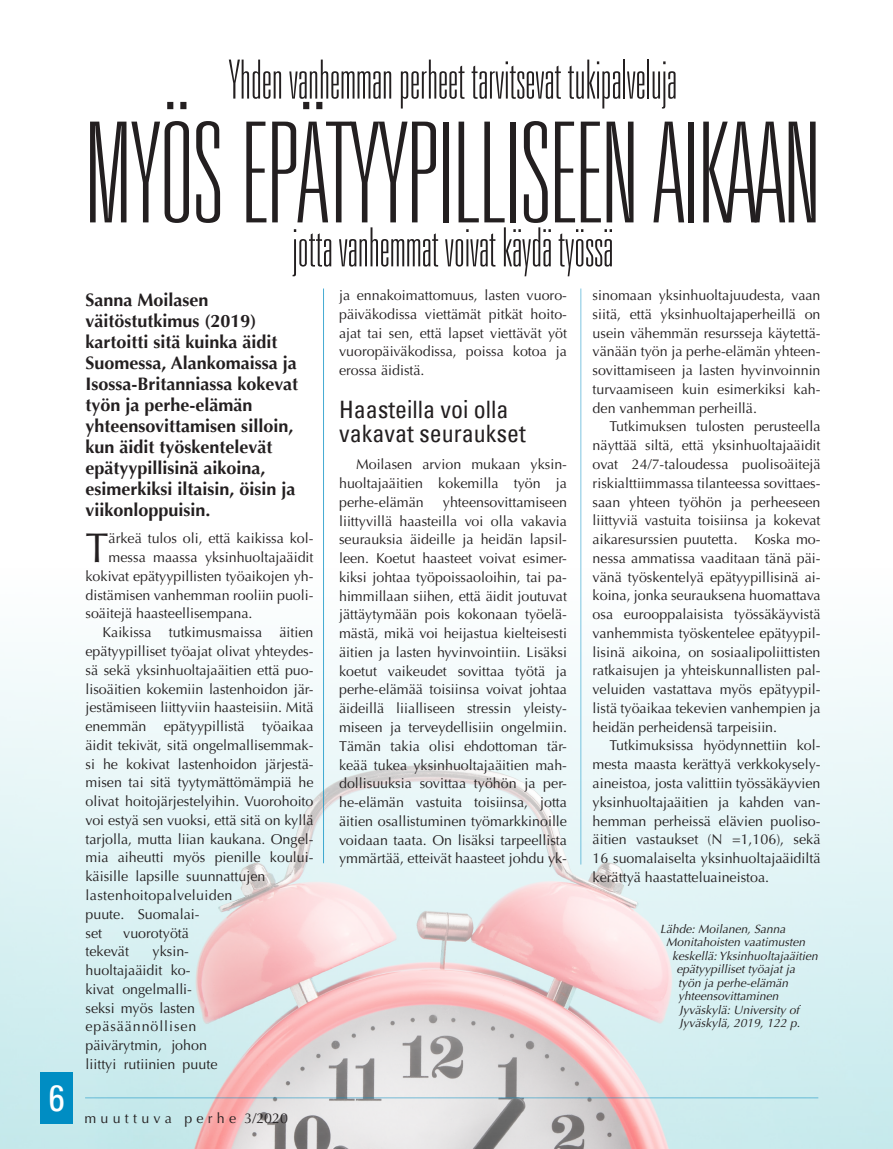
<style>
.page{position:relative;width:893px;height:1149px;background:#fff}
.page>*{position:absolute;margin:0;border:0;box-sizing:border-box;transform-origin:0 0}
.otsikko-h1{font:100 ultra-condensed 139.5px "Univers 39";color:#231f20}
.otsikko-h1-2{font:100 ultra-condensed 54px "Univers 39";color:#231f20}
.leipiseka{font:41.55px "Optima";color:#231f20}
.muuttuva{font:condensed 36px "Univers";color:#fff}
.otsikko-h2{font:condensed 24px/24px "Univers";color:#231f20}
.ingressi{font:700 18px/21px "Optima";color:#231f20}
.leipiseka-2{font:14.25px/18.8px "Optima";color:#231f20;text-align:justify}
.leipiseka-3{font:14.25px "Optima";letter-spacing:.3em;color:#231f20}
.kuvateksti{font:italic 12px/13.5px "Optima";color:#231f20}
</style>
<div class="page">
<img style="left:0;top:659px;width:893px;height:489px">
<div style="left:40px;top:1071px;width:33px;height:52px;background:#008dc3"></div>
<hr style="left:84px;top:1095px;width:737px;height:3px;background:#231f20;opacity:.08">
<hr style="left:580px;top:286px;width:3px;height:28px;background:#fff;opacity:.63">
<hr style="left:580px;top:299px;width:3px;height:566px;background:#231f20;opacity:.08">
<hr style="left:323px;top:286px;width:3px;height:28px;background:#fff;opacity:.63">
<hr style="left:323px;top:299px;width:3px;height:564px;background:#231f20;opacity:.08">
<p class="muuttuva" style="left:49px;top:1074px;width:17px">6</p>
<p class="otsikko-h1-2" style="left:229px;top:52px;width:450px">Yhden vanhemman perheet tarvitsevat tukipalveluja</p>
<p class="otsikko-h1" style="left:85px;top:102px;width:737px">MYÖS EPÄTYYPILLISEEN AIKAAN</p>
<p class="otsikko-h1-2" style="left:292px;top:220px;width:322px">jotta vanhemmat voivat käydä työssä</p>
<p class="ingressi" style="left:86px;top:289px;width:214px">Sanna Moilasen väitöstutkimus (2019) kartoitti sitä kuinka äidit<br>Suomessa, Alankomaissa ja<br>Isossa-Britanniassa kokevat työn ja perhe-elämän yhteensovittamisen silloin, kun äidit työskentelevät epätyypillisinä aikoina, esimerkiksi iltaisin, öisin ja viikonloppuisin.</p>
<p class="leipiseka" style="left:86px;top:524px;width:25px">T</p>
<p class="leipiseka-2" style="left:109px;top:529px;width:206px">ärkeä tulos oli, että kaikissa kol-</p>
<p class="leipiseka-2" style="left:109px;top:548px;width:206px">messa maassa yksinhuoltajaäidit</p>
<p class="leipiseka-2" style="left:86px;top:566px;width:229px">kokivat epätyypillisten työaikojen yh-</p>
<p class="leipiseka-2" style="left:86px;top:585px;width:229px">distämisen vanhemman rooliin puoli-</p>
<p class="leipiseka-2" style="left:86px;top:604px;width:169px">soäitejä haasteellisempana.</p>
<p class="leipiseka-2" style="left:86px;top:623px;width:229px;text-align:left;text-indent:17px">Kaikissa tutkimusmaissa äitien epätyypilliset työajat olivat yhteydes&shy;sä sekä yksinhuoltajaäitien että puo&shy;lisoäitien kokemiin lastenhoidon jär&shy;jestämiseen liittyviin haasteisiin. Mitä enemmän epätyypillistä työaikaa äidit tekivät, sitä ongelmallisemmak&shy;si he kokivat lastenhoidon järjestä&shy;misen tai sitä tyytymättömämpiä he olivat hoitojärjestelyihin. Vuorohoito voi estyä sen vuoksi, että sitä on kyllä tarjolla, mutta liian kaukana. Ongel&shy;mia aiheutti myös pienille koului&shy;käisille lapsille suunnattujen lastenhoitopalveluiden<br>puute. Suomalai-<br>set</p>
<p class="leipiseka-2" style="left:86px;top:923px;width:105px;text-indent:38px">vuorotyötä tekevät</p>
<p class="leipiseka-2" style="left:86px;top:941px;width:133px;text-align:left;text-indent:67px">yksin&shy;huoltajaäidit ko&shy;kivat ongelmalli&shy;seksi myös lasten epäsäännöllisen päivärytmin, johon liittyi rutiinien puute</p>
<p class="leipiseka-3" style="left:84px;top:1109px;width:205px">muuttuva perhe 3/2020</p>
<p class="leipiseka-2" style="left:339px;top:286px;width:229px">ja ennakoimattomuus, lasten vuoro&shy;päiväkodissa viettämät pitkät hoito&shy;ajat tai sen, että lapset viettävät yöt vuoropäiväkodissa, poissa kotoa ja erossa äidistä.</p>
<p class="otsikko-h2" style="left:339px;top:397px;width:188px">Haasteilla voi olla vakavat seuraukset</p>
<p class="leipiseka-2" style="left:339px;top:455px;width:229px;text-indent:17px">Moilasen arvion mukaan yksin&shy;huoltajaäitien kokemilla työn ja perhe-elämän</p>
<p class="leipiseka-2" style="left:339px;top:492px;width:229px;text-indent:104px">yhteensovittamiseen liittyvillä haasteilla voi olla vakavia seurauksia äideille ja heidän lapsil&shy;leen. Koetut haasteet voivat esimer&shy;kiksi johtaa työpoissaoloihin, tai pa&shy;himmillaan siihen, että äidit joutuvat jättäytymään pois kokonaan työelä&shy;mästä, mikä voi heijastua kielteisesti äitien ja lasten hyvinvointiin. Lisäksi koetut vaikeudet sovittaa työtä ja perhe-elämää toisiinsa voivat johtaa äideillä liialliseen stressin yleisty&shy;miseen ja terveydellisiin ongelmiin.<br>Tämän takia olisi ehdottoman tär&shy;keää tukea yksinhuoltajaäitien mah&shy;dollisuuksia sovittaa työhön ja per&shy;he-elämän vastuita toisiinsa, jotta äitien osallistuminen työmarkkinoille voidaan taata. On lisäksi tarpeellista ymmärtää, etteivät haasteet johdu yk-</p>
<p class="leipiseka-2" style="left:593px;top:286px;width:229px">sinomaan yksinhuoltajuudesta, vaan siitä, että yksinhuoltajaperheillä on usein vähemmän resursseja käytettä&shy;vänään työn ja perhe-elämän yhteen&shy;sovittamiseen ja lasten hyvinvoinnin turvaamiseen kuin esimerkiksi kah&shy;den vanhemman perheillä.</p>
<p class="leipiseka-2" style="left:593px;top:417px;width:229px;text-indent:17px">Tutkimuksen tulosten perusteella näyttää siltä, että yksinhuoltajaäidit ovat 24/7-taloudessa puolisoäitejä riskialttiimmassa tilanteessa sovittaes&shy;saan yhteen työhön ja perheeseen liittyviä vastuita toisiinsa ja kokevat aikaresurssien puutetta. Koska mo&shy;nessa ammatissa vaaditaan tänä päi&shy;vänä työskentelyä epätyypillisinä ai&shy;koina, jonka seurauksena huomattava osa eurooppalaisista työssäkäyvistä vanhemmista työskentelee epätyypil&shy;lisinä aikoina, on sosiaalipoliittisten ratkaisujen ja yhteiskunnallisten pal&shy;veluiden vastattava myös epätyypil&shy;listä työaikaa tekevien vanhempien ja heidän perheidensä tarpeisiin.</p>
<p class="leipiseka-2" style="left:593px;top:736px;width:229px;text-indent:17px">Tutkimuksissa hyödynnettiin kol&shy;mesta maasta kerättyä verkkokysely&shy;aineistoa, josta valittiin työssäkäyvien yksinhuoltajaäitien ja kahden van&shy;hemman perheissä elävien puoliso&shy;äitien vastaukset (N =1,106), sekä 16 suomalaiselta yksinhuoltajaäidiltä kerättyä haastatteluaineistoa.</p>
<p class="kuvateksti" style="left:660px;top:921px;width:127px">Lähde: Moilanen, Sanna</p>
<p class="kuvateksti" style="left:666px;top:935px;width:141px">Monitahoisten vaatimusten</p>
<p class="kuvateksti" style="left:672px;top:948px;width:147px">keskellä: Yksinhuoltajaäitien</p>
<p class="kuvateksti" style="left:676px;top:962px;width:120px">epätyypilliset työajat ja</p>
<p class="kuvateksti" style="left:678px;top:975px;width:112px">työn ja perhe-elämän</p>
<p class="kuvateksti" style="left:678px;top:989px;width:102px">yhteensovittaminen</p>
<p class="kuvateksti" style="left:680px;top:1002px;width:122px">Jyväskylä: University of<br>Jyväskylä, 2019, 122 p.</p>
</div>
